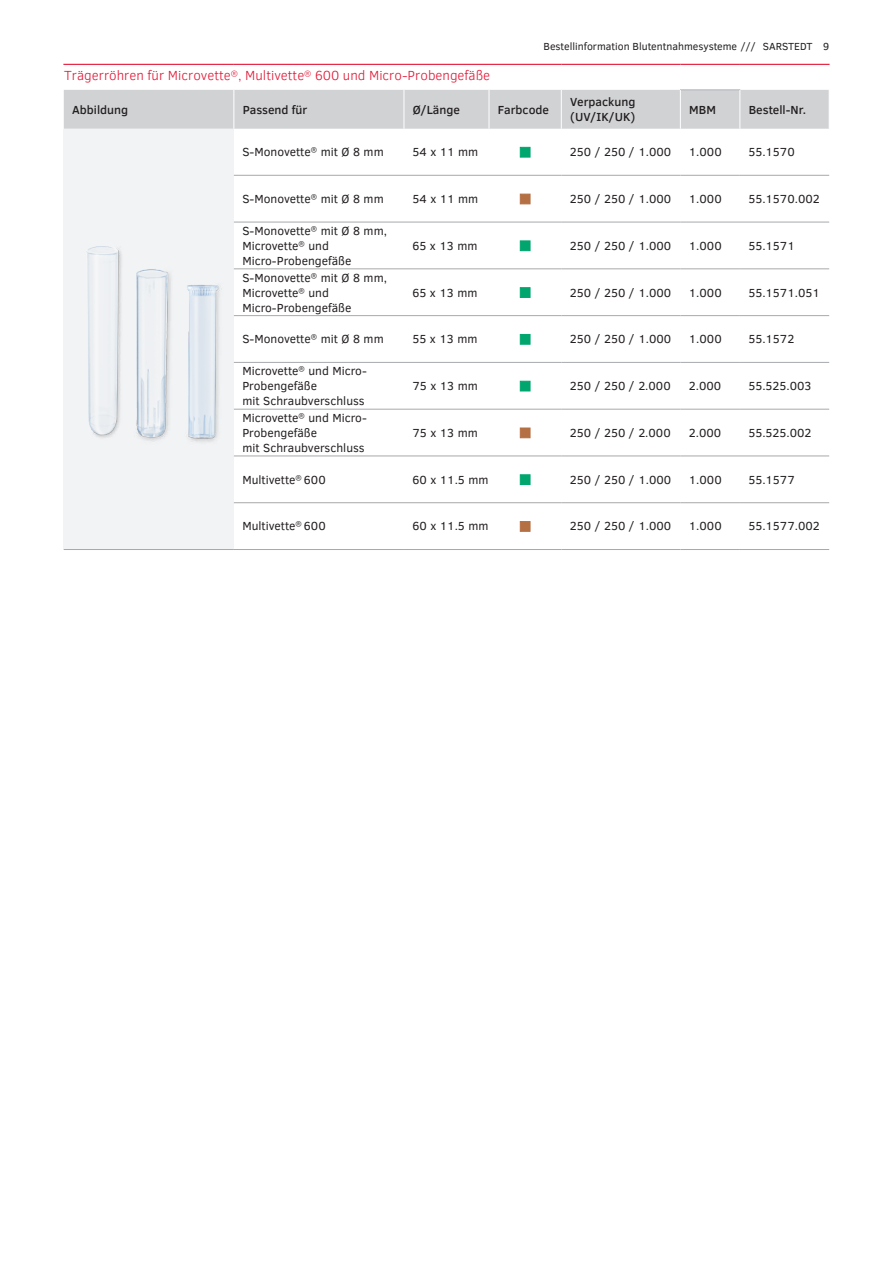
<style>
.page{position:relative;width:893px;height:1263px;background:#fff}
.page>*{position:absolute;margin:0;border:0;box-sizing:border-box;transform-origin:0 0}
.t1{font:300 13.5px "Clear Sans";color:#e21736}
.t2{font:12px/15px "Clear Sans";color:#231f20}
.t3{font:500 12px/14.4px "Clear Sans";color:#231f20}
.t4{font:10.5px "Clear Sans";color:#231f20}
</style>
<div class="page">
<div style="left:64px;top:129px;width:170px;height:420px;background:#f2f3f4"></div>
<hr style="left:64px;top:549px;width:170px;height:1px;background:#a8a9ad">
<hr style="left:234px;top:175px;width:170px;height:1px;background:#a8a9ad">
<hr style="left:234px;top:222px;width:170px;height:1px;background:#a8a9ad">
<hr style="left:404px;top:175px;width:85px;height:1px;background:#a8a9ad">
<hr style="left:489px;top:175px;width:72px;height:1px;background:#a8a9ad">
<hr style="left:561px;top:175px;width:119px;height:1px;background:#a8a9ad">
<hr style="left:404px;top:222px;width:85px;height:1px;background:#a8a9ad">
<hr style="left:489px;top:222px;width:72px;height:1px;background:#a8a9ad">
<hr style="left:561px;top:222px;width:119px;height:1px;background:#a8a9ad">
<hr style="left:680px;top:175px;width:60px;height:1px;background:#a8a9ad">
<hr style="left:680px;top:222px;width:60px;height:1px;background:#a8a9ad">
<hr style="left:740px;top:175px;width:89px;height:1px;background:#a8a9ad">
<hr style="left:740px;top:222px;width:89px;height:1px;background:#a8a9ad">
<hr style="left:234px;top:269px;width:170px;height:1px;background:#a8a9ad">
<hr style="left:404px;top:269px;width:85px;height:1px;background:#a8a9ad">
<hr style="left:489px;top:269px;width:72px;height:1px;background:#a8a9ad">
<hr style="left:561px;top:269px;width:119px;height:1px;background:#a8a9ad">
<hr style="left:680px;top:269px;width:60px;height:1px;background:#a8a9ad">
<hr style="left:740px;top:269px;width:89px;height:1px;background:#a8a9ad">
<hr style="left:234px;top:315px;width:170px;height:1px;background:#a8a9ad">
<hr style="left:404px;top:315px;width:85px;height:1px;background:#a8a9ad">
<hr style="left:489px;top:315px;width:72px;height:1px;background:#a8a9ad">
<hr style="left:561px;top:315px;width:119px;height:1px;background:#a8a9ad">
<hr style="left:680px;top:315px;width:60px;height:1px;background:#a8a9ad">
<hr style="left:740px;top:315px;width:89px;height:1px;background:#a8a9ad">
<hr style="left:234px;top:362px;width:170px;height:1px;background:#a8a9ad">
<hr style="left:234px;top:409px;width:170px;height:1px;background:#a8a9ad">
<hr style="left:404px;top:362px;width:85px;height:1px;background:#a8a9ad">
<hr style="left:489px;top:362px;width:72px;height:1px;background:#a8a9ad">
<hr style="left:561px;top:362px;width:119px;height:1px;background:#a8a9ad">
<hr style="left:404px;top:409px;width:85px;height:1px;background:#a8a9ad">
<hr style="left:489px;top:409px;width:72px;height:1px;background:#a8a9ad">
<hr style="left:561px;top:409px;width:119px;height:1px;background:#a8a9ad">
<hr style="left:680px;top:362px;width:60px;height:1px;background:#a8a9ad">
<hr style="left:680px;top:409px;width:60px;height:1px;background:#a8a9ad">
<hr style="left:740px;top:362px;width:89px;height:1px;background:#a8a9ad">
<hr style="left:740px;top:409px;width:89px;height:1px;background:#a8a9ad">
<div style="left:64px;top:89px;width:765px;height:40px;background:#d1d2d4"></div>
<hr style="left:234px;top:456px;width:170px;height:1px;background:#a8a9ad">
<hr style="left:404px;top:456px;width:85px;height:1px;background:#a8a9ad">
<hr style="left:489px;top:456px;width:72px;height:1px;background:#a8a9ad">
<hr style="left:561px;top:456px;width:119px;height:1px;background:#a8a9ad">
<hr style="left:680px;top:456px;width:60px;height:1px;background:#a8a9ad">
<hr style="left:740px;top:456px;width:89px;height:1px;background:#a8a9ad">
<hr style="left:234px;top:502px;width:170px;height:1px;background:#a8a9ad">
<hr style="left:234px;top:549px;width:170px;height:1px;background:#a8a9ad">
<hr style="left:404px;top:502px;width:85px;height:1px;background:#a8a9ad">
<hr style="left:489px;top:502px;width:72px;height:1px;background:#a8a9ad">
<hr style="left:561px;top:502px;width:119px;height:1px;background:#a8a9ad">
<hr style="left:404px;top:549px;width:85px;height:1px;background:#a8a9ad">
<hr style="left:489px;top:549px;width:72px;height:1px;background:#a8a9ad">
<hr style="left:561px;top:549px;width:119px;height:1px;background:#a8a9ad">
<hr style="left:680px;top:502px;width:60px;height:1px;background:#a8a9ad">
<hr style="left:680px;top:549px;width:60px;height:1px;background:#a8a9ad">
<hr style="left:740px;top:502px;width:89px;height:1px;background:#a8a9ad">
<hr style="left:740px;top:549px;width:89px;height:1px;background:#a8a9ad">
<hr style="left:680px;top:90px;width:60px;height:1px;background:#b2b3b7">
<hr style="left:233px;top:90px;width:1px;height:39px;background:#fff">
<hr style="left:404px;top:90px;width:1px;height:39px;background:#fff">
<hr style="left:489px;top:90px;width:1px;height:39px;background:#fff">
<hr style="left:561px;top:90px;width:1px;height:39px;background:#fff">
<hr style="left:680px;top:90px;width:1px;height:39px;background:#fff">
<hr style="left:739px;top:90px;width:1px;height:39px;background:#fff">
<hr style="left:63px;top:64px;width:171px;height:1px;background:#e21736">
<hr style="left:234px;top:64px;width:170px;height:1px;background:#e21736">
<hr style="left:404px;top:64px;width:85px;height:1px;background:#e21736">
<hr style="left:489px;top:64px;width:72px;height:1px;background:#e21736">
<hr style="left:561px;top:64px;width:119px;height:1px;background:#e21736">
<hr style="left:680px;top:64px;width:60px;height:1px;background:#e21736">
<hr style="left:740px;top:64px;width:90px;height:1px;background:#e21736">
<img style="left:86px;top:246px;width:36px;height:192px">
<img style="left:136px;top:269px;width:35px;height:172px">
<img style="left:187px;top:285px;width:33px;height:157px">
<p class="t4" style="left:543px;top:39px;width:287px">Bestellinformation Blutentnahmesysteme /// SARSTEDT 9</p>
<p class="t1" style="left:64px;top:67px;width:428px">Trägerröhren für Microvette<sup>®</sup>, Multivette<sup>®</sup> 600 und Micro-Probengefäße</p>
<p class="t3" style="left:72px;top:102px;width:57px">Abbildung</p>
<p class="t3" style="left:243px;top:102px;width:66px">Passend für</p>
<p class="t3" style="left:413px;top:102px;width:49px">Ø/Länge</p>
<p class="t3" style="left:498px;top:102px;width:53px">Farbcode</p>
<p class="t3" style="left:570px;top:95px;width:67px">Verpackung (UV/IK/UK)</p>
<p class="t3" style="left:689px;top:102px;width:28px">MBM</p>
<p class="t3" style="left:749px;top:102px;width:59px">Bestell-Nr.</p>
<p class="t2" style="left:242px;top:145px;width:143px">S-Monovette<sup>®</sup> mit Ø 8 mm</p>
<p class="t2" style="left:412px;top:145px;width:67px">54 x 11 mm</p>
<p class="t2" style="left:570px;top:145px;width:103px">250 / 250 / 1.000</p>
<p class="t2" style="left:689px;top:145px;width:34px">1.000</p>
<p class="t2" style="left:748px;top:145px;width:48px">55.1570</p>
<p class="t2" style="left:242px;top:191px;width:143px">S-Monovette<sup>®</sup> mit Ø 8 mm</p>
<p class="t2" style="left:412px;top:191px;width:67px">54 x 11 mm</p>
<p class="t2" style="left:570px;top:191px;width:103px">250 / 250 / 1.000</p>
<p class="t2" style="left:689px;top:191px;width:34px">1.000</p>
<p class="t2" style="left:748px;top:191px;width:73px">55.1570.002</p>
<p class="t2" style="left:242px;top:223px;width:146px">S-Monovette<sup>®</sup> mit Ø 8 mm,<br>Microvette<sup>®</sup> und<br>Micro-Probengefäße</p>
<p class="t2" style="left:412px;top:238px;width:66px">65 x 13 mm</p>
<p class="t2" style="left:570px;top:238px;width:103px">250 / 250 / 1.000</p>
<p class="t2" style="left:689px;top:238px;width:34px">1.000</p>
<p class="t2" style="left:748px;top:238px;width:48px">55.1571</p>
<p class="t2" style="left:242px;top:270px;width:146px">S-Monovette<sup>®</sup> mit Ø 8 mm,<br>Microvette<sup>®</sup> und<br>Micro-Probengefäße</p>
<p class="t2" style="left:412px;top:285px;width:66px">65 x 13 mm</p>
<p class="t2" style="left:570px;top:285px;width:103px">250 / 250 / 1.000</p>
<p class="t2" style="left:689px;top:285px;width:34px">1.000</p>
<p class="t2" style="left:748px;top:285px;width:73px">55.1571.051</p>
<p class="t2" style="left:242px;top:332px;width:143px">S-Monovette<sup>®</sup> mit Ø 8 mm</p>
<p class="t2" style="left:412px;top:332px;width:66px">55 x 13 mm</p>
<p class="t2" style="left:570px;top:332px;width:103px">250 / 250 / 1.000</p>
<p class="t2" style="left:689px;top:332px;width:34px">1.000</p>
<p class="t2" style="left:748px;top:332px;width:47px">55.1572</p>
<p class="t2" style="left:242px;top:363px;width:126px">Microvette<sup>®</sup> und Micro-<br>Probengefäße<br>mit Schraubverschluss</p>
<p class="t2" style="left:412px;top:378px;width:67px">75 x 13 mm</p>
<p class="t2" style="left:570px;top:378px;width:102px">250 / 250 / 2.000</p>
<p class="t2" style="left:689px;top:378px;width:34px">2.000</p>
<p class="t2" style="left:748px;top:378px;width:65px">55.525.003</p>
<p class="t2" style="left:242px;top:410px;width:126px">Microvette<sup>®</sup> und Micro-<br>Probengefäße<br>mit Schraubverschluss</p>
<p class="t2" style="left:412px;top:425px;width:67px">75 x 13 mm</p>
<p class="t2" style="left:570px;top:425px;width:102px">250 / 250 / 2.000</p>
<p class="t2" style="left:689px;top:425px;width:34px">2.000</p>
<p class="t2" style="left:748px;top:425px;width:65px">55.525.002</p>
<p class="t2" style="left:242px;top:472px;width:85px">Multivette<sup>®</sup> 600</p>
<p class="t2" style="left:412px;top:472px;width:78px">60 x 11.5 mm</p>
<p class="t2" style="left:570px;top:472px;width:103px">250 / 250 / 1.000</p>
<p class="t2" style="left:689px;top:472px;width:34px">1.000</p>
<p class="t2" style="left:748px;top:472px;width:48px">55.1577</p>
<p class="t2" style="left:242px;top:519px;width:85px">Multivette<sup>®</sup> 600</p>
<p class="t2" style="left:412px;top:519px;width:78px">60 x 11.5 mm</p>
<p class="t2" style="left:570px;top:519px;width:103px">250 / 250 / 1.000</p>
<p class="t2" style="left:689px;top:519px;width:34px">1.000</p>
<p class="t2" style="left:748px;top:519px;width:73px">55.1577.002</p>
</div>
